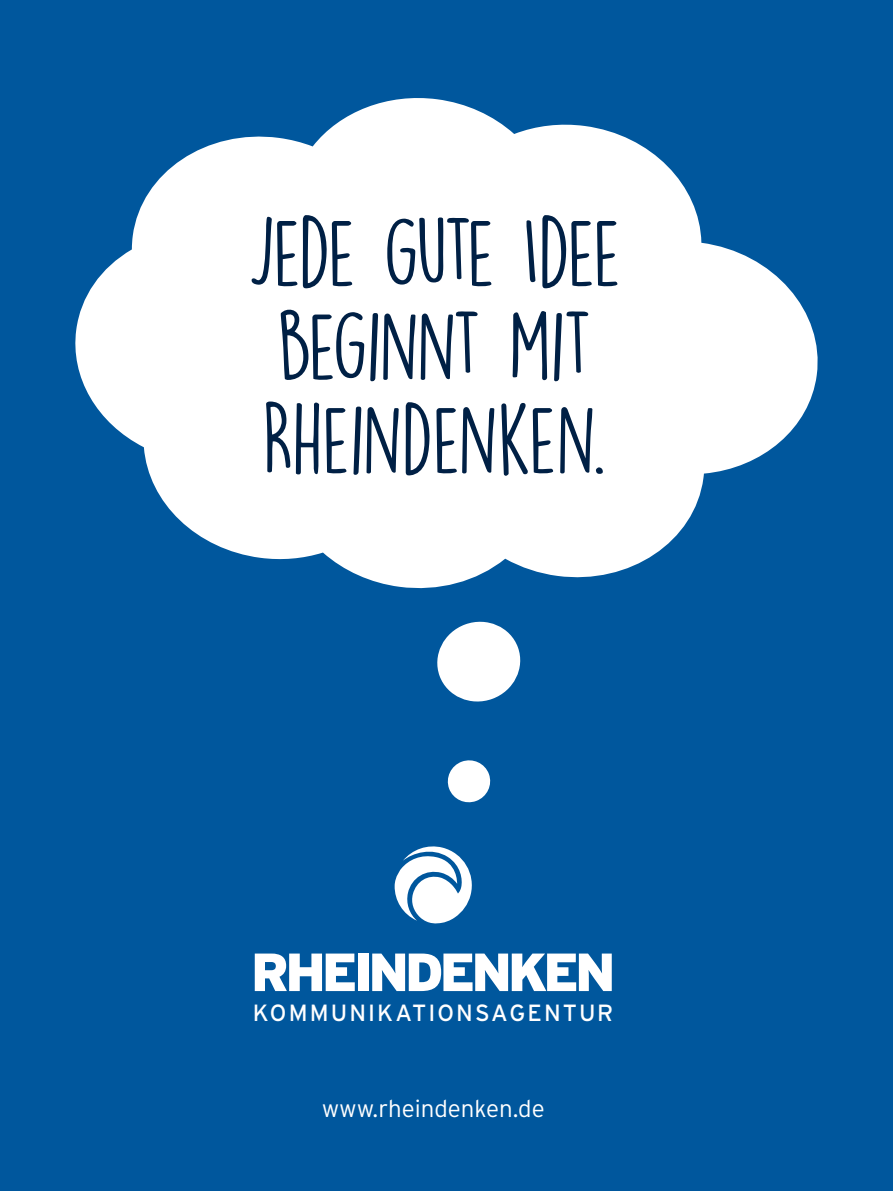
<style>
.page{position:relative;width:893px;height:1191px;background:#00579d}
.page>*{position:absolute;margin:0;border:0;box-sizing:border-box;transform-origin:0 0}
.t1{font:87.3px/93.4px "DK Lemon Yellow Sun";letter-spacing:-.04em;color:#002045}
.t2{font:900 53.55px "Interstate";letter-spacing:-.075em;color:#fff}
.t3{font:300 24px "Interstate";color:#fff}
.t4{font:23.4px "Interstate";letter-spacing:.09em;color:#fff}
</style>
<div class="page">
<svg style="left:75px;top:98px;width:743px;height:491px;fill:#fff"></svg>
<svg style="left:437px;top:621px;width:84px;height:81px"></svg>
<svg style="left:447px;top:760px;width:44px;height:43px"></svg>
<svg style="left:394px;top:846px;width:78px;height:78px"></svg>
<p class="t1" style="left:247px;top:204px;width:376px">JEDE GUTE IDEE<br>BEGINNT MIT<br>RHEINDENKEN.</p>
<p class="t2" style="left:251px;top:941px;width:366px">RHEINDENKEN</p>
<p class="t4" style="left:253px;top:999px;width:362px">KOMMUNIKATIONSAGENTUR</p>
<p class="t3" style="left:322px;top:1095px;width:225px">www.rheindenken.de</p>
</div>
